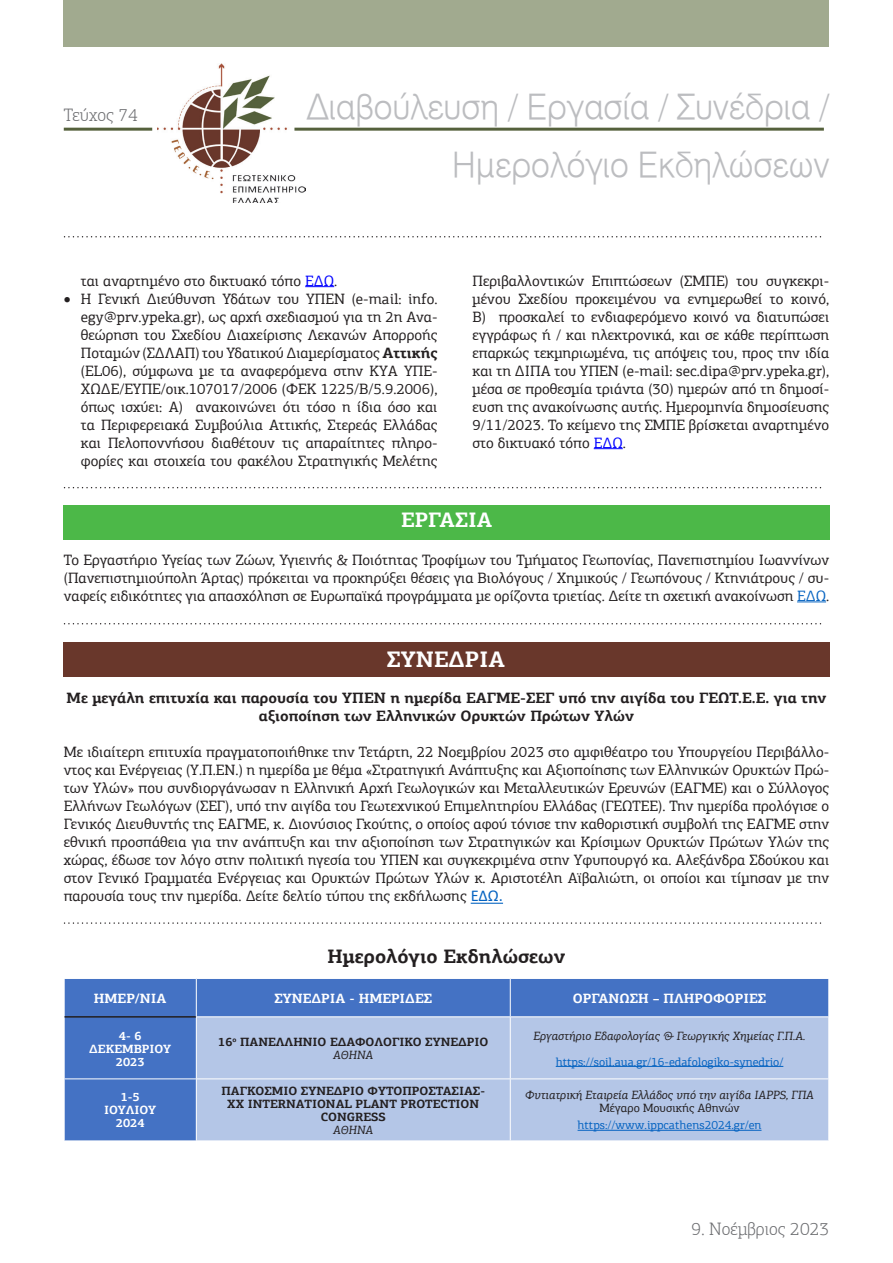
<style>
.page{position:relative;width:893px;height:1263px;background:#fff}
.page>*{position:absolute;margin:0;border:0;box-sizing:border-box;transform-origin:0 0}
.t1{font:34.5px/58.5px "UN Helvetica Light Normal";color:#bcbdc0;text-align:right;scale:.96 1}
.t2{font:700 22.5px "PF Agora Slab Pro";color:#fff}
.t3{font:700 21px "PF Agora Slab Pro";color:#fff}
.t4{font:700 19.5px "PF Agora Slab Pro";color:#231f20}
.t5{font:300 18px "PF Agora Slab Pro";color:#6c6d70}
.t6{font:15px/18px "PF Agora Slab Pro";color:#231f20;text-align:justify}
.t7{font:700 15px/18px "PF Agora Slab Pro";color:#231f20;text-align:center}
.t8{font:700 13.5px "PF Agora Slab Pro";color:#fff}
.t9{font:700 12px/12.9px "PF Agora Slab Pro";color:#231f20;text-align:center}
.t10{font:italic 12px "PF Agora Slab Pro";color:#231f20}
.t11{font:12px "PF Agora Slab Pro";color:#0563c1}
.t12{font:700 12px "PF Agora Slab Pro";color:#fff}
.t13{font:12px "PF Agora Slab Pro";color:#231f20}
.s1{color:#00f}
.s2{font-weight:700}
.s3{color:#0563c1}
.s4{font-family:"Calibri";font-size:16.5px;color:#0563c1}
</style>
<div class="page">
<img style="left:157px;top:64px;width:148px;height:139px">
<hr style="left:64px;top:128px;width:88px;height:3px;background:#55613c">
<hr style="left:294px;top:128px;width:530px;height:3px;background:#55613c">
<div style="left:64px;top:0;width:765px;height:47px;background:#a1aa8f"></div>
<svg style="left:65px;top:236px;width:756px;height:1px"></svg>
<svg style="left:65px;top:487px;width:756px;height:1px"></svg>
<svg style="left:65px;top:623px;width:756px;height:1px"></svg>
<svg style="left:65px;top:922px;width:756px;height:2px"></svg>
<svg style="left:305px;top:286px;width:29px;height:1px"></svg>
<svg style="left:594px;top:448px;width:29px;height:1px"></svg>
<div style="left:64px;top:505px;width:766px;height:34px;background:#4cb848"></div>
<svg style="left:797px;top:601px;width:29px;height:1px"></svg>
<div style="left:63px;top:642px;width:766px;height:35px;background:#69372b"></div>
<hr style="left:471px;top:903px;width:32px;height:1px;background:#0563c1">
<div style="left:65px;top:979px;width:763px;height:161px;background:#4472c4"></div>
<div style="left:197px;top:1017px;width:631px;height:123px;background:#b4c6e7"></div>
<hr style="left:196px;top:1017px;width:1px;height:61px;background:#fff">
<hr style="left:510px;top:1017px;width:1px;height:61px;background:#fff">
<hr style="left:64px;top:1078px;width:132px;height:1px;background:#fff">
<hr style="left:196px;top:1078px;width:314px;height:1px;background:#fff">
<hr style="left:196px;top:1079px;width:1px;height:61px;background:#fff">
<hr style="left:510px;top:1078px;width:319px;height:1px;background:#fff">
<hr style="left:510px;top:1079px;width:1px;height:61px;background:#fff">
<hr style="left:65px;top:1016px;width:131px;height:1px;background:#231f20">
<hr style="left:196px;top:979px;width:1px;height:37px;background:#fff">
<hr style="left:510px;top:979px;width:1px;height:37px;background:#fff">
<hr style="left:196px;top:1016px;width:314px;height:1px;background:#fff">
<hr style="left:510px;top:1016px;width:319px;height:1px;background:#fff">
<hr style="left:556px;top:1066px;width:227px;height:1px;background:#0563c1">
<hr style="left:578px;top:1130px;width:183px;height:1px;background:#0563c1">
<p class="t5" style="left:64px;top:105px;width:76px">Τεύχος 74</p>
<p class="t1" style="left:307px;top:78px;width:545px">Διαβούλευση / Εργασία / Συνέδρια /<br>Ημερολόγιο Εκδηλώσεων</p>
<p class="t6" style="left:81px;top:271px;width:258px">ται αναρτημένο στο δικτυακό τόπο <span class="s1">ΕΔΩ</span>.</p>
<p class="t6" style="left:81px;top:289px;width:358px;text-indent:-17px">• Η Γενική Διεύθυνση Υδάτων του ΥΠΕΝ (e-mail: info. egy@prv.ypeka.gr), ως αρχή σχεδιασμού για τη 2η Ανα&shy;θεώρηση του Σχεδίου Διαχείρισης Λεκανών Απορροής Ποταμών (ΣΔΛΑΠ) του Υδατικού Διαμερίσματος <span class="s2">Αττικής </span>(EL06), σύμφωνα με τα αναφερόμενα στην ΚΥΑ ΥΠΕ-ΧΩΔΕ/ΕΥΠΕ/οικ.107017/2006 (ΦΕΚ 1225/Β/5.9.2006), όπως ισχύει: Α) ανακοινώνει ότι τόσο η ίδια όσο και τα Περιφερειακά Συμβούλια Αττικής, Στερεάς Ελλάδας και Πελοποννήσου διαθέτουν τις απαραίτητες πληρο&shy;φορίες και στοιχεία του φακέλου Στρατηγικής Μελέτης</p>
<p class="t6" style="left:472px;top:271px;width:358px">Περιβαλλοντικών Επιπτώσεων (ΣΜΠΕ) του συγκεκρι&shy;μένου Σχεδίου προκειμένου να ενημερωθεί το κοινό, Β) προσκαλεί το ενδιαφερόμενο κοινό να διατυπώσει εγγράφως ή / και ηλεκτρονικά, και σε κάθε περίπτωση επαρκώς τεκμηριωμένα, τις απόψεις του, προς την ιδία και τη ΔΙΠΑ του ΥΠΕΝ (e-mail: sec.dipa@prv.ypeka.gr), μέσα σε προθεσμία τριάντα (30) ημερών από τη δημοσί&shy;ευση της ανακοίνωσης αυτής. Ημερομηνία δημοσίευσης 9/11/2023. Το κείμενο της ΣΜΠΕ βρίσκεται αναρτημένο στο δικτυακό τόπο <span class="s1">ΕΔΩ</span>.</p>
<p class="t3" style="left:401px;top:506px;width:93px">ΕΡΓΑΣΙΑ</p>
<p class="t6" style="left:64px;top:551px;width:767px">Το Εργαστήριο Υγείας των Ζώων, Υγιεινής &amp; Ποιότητας Τροφίμων του Τμήματος Γεωπονίας, Πανεπιστημίου Ιωαννίνων (Πανεπιστημιούπολη Άρτας) πρόκειται να προκηρύξει θέσεις για Βιολόγους / Χημικούς / Γεωπόνους / Κτηνιάτρους / συ&shy;ναφείς ειδικότητες για απασχόληση σε Ευρωπαϊκά προγράμματα με ορίζοντα τριετίας. Δείτε τη σχετική ανακοίνωση <span class="s3">ΕΔΩ</span>.</p>
<p class="t2" style="left:387px;top:645px;width:120px">ΣΥΝΕΔΡΙΑ</p>
<p class="t7" style="left:67px;top:689px;width:761px">Με μεγάλη επιτυχία και παρουσία του ΥΠΕΝ η ημερίδα ΕΑΓΜΕ-ΣΕΓ υπό την αιγίδα του ΓΕΩΤ.Ε.Ε. για την αξιοποίηση των Ελληνικών Ορυκτών Πρώτων Υλών</p>
<p class="t6" style="left:64px;top:743px;width:767px">Με ιδιαίτερη επιτυχία πραγματοποιήθηκε την Τετάρτη, 22 Νοεμβρίου 2023 στο αμφιθέατρο του Υπουργείου Περιβάλλο&shy;ντος και Ενέργειας (Υ.Π.ΕΝ.) η ημερίδα με θέμα «Στρατηγική Ανάπτυξης και Αξιοποίησης των Ελληνικών Ορυκτών Πρώ&shy;των Υλών» που συνδιοργάνωσαν η Ελληνική Αρχή Γεωλογικών και Μεταλλευτικών Ερευνών (ΕΑΓΜΕ) και ο Σύλλογος Ελλήνων Γεωλόγων (ΣΕΓ), υπό την αιγίδα του Γεωτεχνικού Επιμελητηρίου Ελλάδας (ΓΕΩΤΕΕ). Την ημερίδα προλόγισε ο Γενικός Διευθυντής της ΕΑΓΜΕ, κ. Διονύσιος Γκούτης, ο οποίος αφού τόνισε την καθοριστική συμβολή της ΕΑΓΜΕ στην εθνική προσπάθεια για την ανάπτυξη και την αξιοποίηση των Στρατηγικών και Κρίσιμων Ορυκτών Πρώτων Υλών της χώρας, έδωσε τον λόγο στην πολιτική ηγεσία του ΥΠΕΝ και συγκεκριμένα στην Υφυπουργό κα. Αλεξάνδρα Σδούκου και στον Γενικό Γραμματέα Ενέργειας και Ορυκτών Πρώτων Υλών κ. Αριστοτέλη Αϊβαλιώτη, οι οποίοι και τίμησαν με την παρουσία τους την ημερίδα. Δείτε δελτίο τύπου της εκδήλωσης <span class="s4">ΕΔΩ.</span></p>
<p class="t4" style="left:328px;top:944px;width:239px">Ημερολόγιο Εκδηλώσεων</p>
<p class="t8" style="left:94px;top:989px;width:74px">ΗΜΕΡ/ΝΙΑ</p>
<p class="t8" style="left:274px;top:989px;width:159px">ΣΥΝΕΔΡΙΑ - ΗΜΕΡΙΔΕΣ</p>
<p class="t8" style="left:573px;top:989px;width:195px">ΟΡΓΑΝΩΣΗ – ΠΛΗΡΟΦΟΡΙΕΣ</p>
<p class="t12" style="left:119px;top:1028px;width:24px">4- 6</p>
<p class="t12" style="left:89px;top:1041px;width:83px">ΔΕΚΕΜΒΡΙΟΥ</p>
<p class="t12" style="left:116px;top:1054px;width:30px">2023</p>
<p class="t10" style="left:533px;top:1028px;width:274px">Εργαστήριο Εδαφολογίας &amp; Γεωργικής Χημείας Γ.Π.Α.</p>
<p class="t11" style="left:556px;top:1054px;width:229px">https://soil.aua.gr/16-edafologiko-synedrio/</p>
<p class="t9" style="left:218px;top:1035px;width:272px">16<sup>ο</sup> ΠΑΝΕΛΛΗΝΙΟ ΕΔΑΦΟΛΟΓΙΚΟ ΣΥΝΕΔΡΙΟ</p>
<p class="t10" style="left:333px;top:1048px;width:42px">ΑΘΗΝΑ</p>
<p class="t12" style="left:121px;top:1090px;width:21px">1-5</p>
<p class="t12" style="left:104px;top:1103px;width:54px">ΙΟΥΛΙΟΥ</p>
<p class="t12" style="left:116px;top:1115px;width:30px">2024</p>
<p class="t9" style="left:222px;top:1084px;width:265px">ΠΑΓΚΟΣΜΙΟ ΣΥΝΕΔΡΙΟ ΦΥΤΟΠΡΟΣΤΑΣΙΑΣ-<br>XX INTERNATIONAL PLANT PROTECTION<br>CONGRESS</p>
<p class="t10" style="left:333px;top:1122px;width:42px">ΑΘΗΝΑ</p>
<p class="t10" style="left:525px;top:1088px;width:290px">Φυτιατρική Εταιρεία Ελλάδος υπό την αιγίδα IAPPS, ΓΠΑ</p>
<p class="t13" style="left:599px;top:1101px;width:142px">Μέγαρο Μουσικής Αθηνών</p>
<p class="t11" style="left:578px;top:1118px;width:185px">https://www.ippcathens2024.gr/en</p>
<p class="t5" style="left:692px;top:1218px;width:139px">9. Νοέμβριος 2023</p>
</div>
